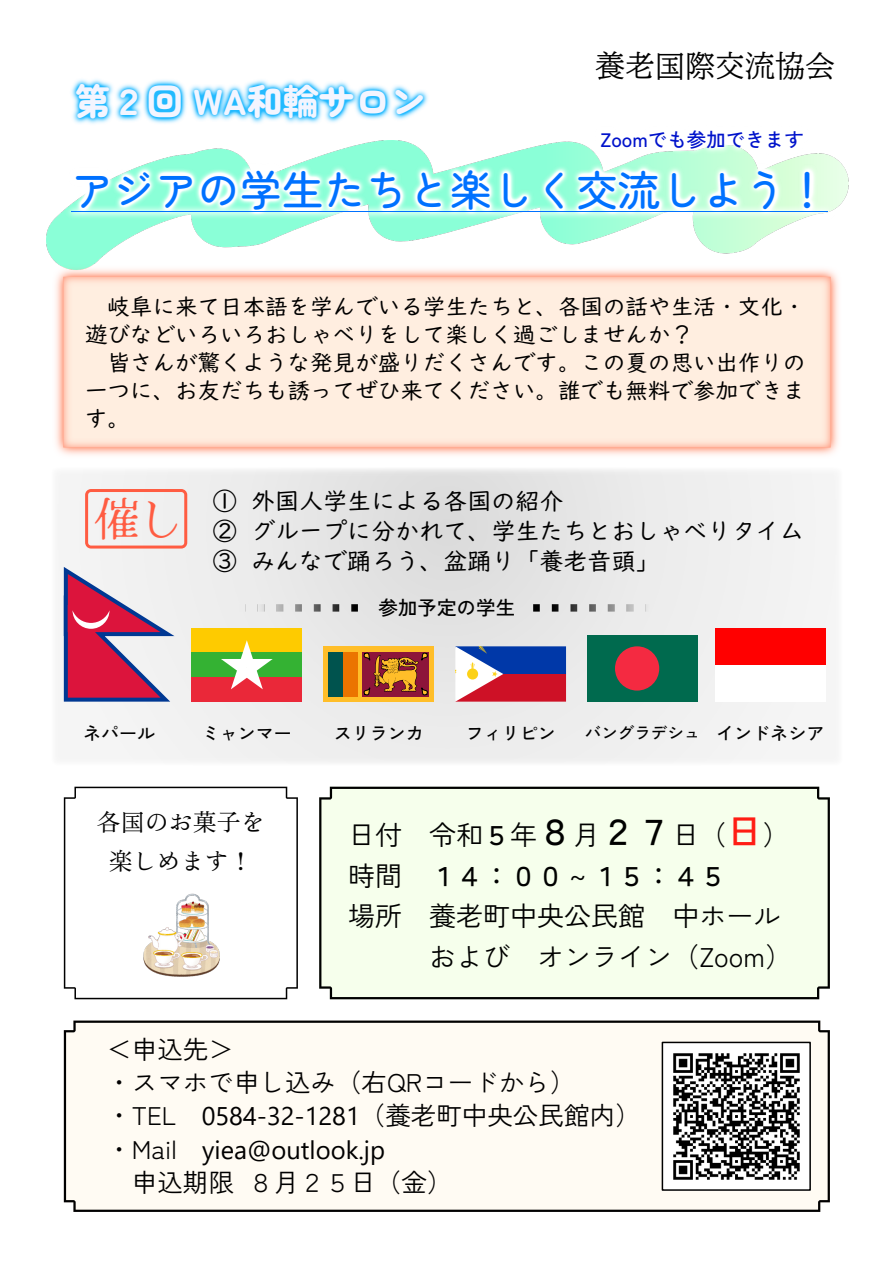
<style>
.page{position:relative;width:894px;height:1263px;background:#fff}
.page>*{position:absolute;margin:0;border:0;box-sizing:border-box;transform-origin:0 0}
.t1{font:45px "Hina Mincho";color:#ff5c42}
.t2{font:500 42px "Zen Maru Gothic";color:#0071ff}
.t3{font:900 36px "Zen Maru Gothic";color:#f3f5ff}
.t4{font:30px "BIZ UD Mincho Medium";color:#000}
.t5{font:27px "Zen Kaku Gothic New";color:#000}
.t6{font:500 27px "Zen Kaku Gothic New";color:#000}
.t7{font:25.5px/33.2px "Zen Kaku Gothic New";color:#000}
.t8{font:25.5px "Yu Gothic UI";color:#000}
.t9{font:24px/30px "UD Digi Kyokasho NP R";color:#000}
.t10{font:24px/39.6px "Zen Old Mincho";color:#000;text-align:center}
.t11{font:22.5px/28.2px "UD Digi Kyokasho NP R";color:#000}
.t12{font:500 19.5px "Zen Kaku Gothic New";color:#0013cb}
.t13{font:500 19.5px "Zen Kaku Gothic New";color:#000}
.t14{font:500 18px "Zen Kaku Gothic New";color:#000}
.t15{font:500 16.5px "Zen Kaku Gothic New";color:#000}
.s1{font-size:18px}
.s2{font-weight:500}
.s3{font-weight:500;font-size:36px}
.s4{font-weight:500;font-size:36px;color:#ff1d14}
.s5{font-weight:400}
.s6{font-family:"Malgun Gothic";font-weight:400}
.s7{font-family:"Yu Gothic UI"}
.s8{font-family:"Zen Kaku Gothic New"}
</style>
<div class="page">
<img style="left:58px;top:469px;width:778px;height:294px">
<svg style="left:85px;top:489px;width:102px;height:60px"></svg>
<img style="left:46px;top:140px;width:801px;height:315px">
<div style="left:64px;top:1020px;width:765px;height:192px;background:#fffbf3"></div>
<div style="left:319px;top:787px;width:510px;height:212px;background:#f6ffec"></div>
<img style="left:71px;top:79px;width:357px;height:45px">
<img style="left:66px;top:163px;width:767px;height:57px">
<hr style="left:71px;top:211px;width:756px;height:1px;background:#0071ff">
<div style="left:323px;top:646px;width:111px;height:56px;background:#ffbe29"></div>
<div style="left:328px;top:651px;width:29px;height:45px;background:#eb7400"></div>
<div style="left:328px;top:651px;width:15px;height:45px;background:#00534e"></div>
<div style="left:362px;top:651px;width:67px;height:45px;background:#8d153a"></div>
<svg style="left:363px;top:651px;width:65px;height:46px"></svg>
<div style="left:714px;top:628px;width:111px;height:74px;background:#fff"></div>
<div style="left:714px;top:628px;width:111px;height:37px;background:#f00"></div>
<svg style="left:64px;top:567px;width:110px;height:135px"></svg>
<svg style="left:455px;top:646px;width:111px;height:56px"></svg>
<div style="left:587px;top:635px;width:110px;height:67px;background:#006a4e"></div>
<div style="left:614px;top:646px;width:45px;height:45px;background:#f42a41;border-radius:50%"></div>
<div style="left:191px;top:628px;width:111px;height:74px;background:#fecb00"></div>
<div style="left:191px;top:652px;width:111px;height:50px;background:#34b233"></div>
<div style="left:191px;top:677px;width:111px;height:25px;background:#ea2839"></div>
<svg style="left:221px;top:640px;width:51px;height:49px"></svg>
<svg style="left:64px;top:787px;width:234px;height:212px"></svg>
<img style="left:239px;top:605px;width:119px;height:6px">
<img style="left:533px;top:605px;width:118px;height:6px">
<img style="left:140px;top:893px;width:81px;height:85px">
<img style="left:593px;top:140px;width:216px;height:16px">
<img style="left:664px;top:1045px;width:143px;height:143px">
<div style="left:661px;top:1042px;width:149px;height:149px;border:2px solid #000"></div>
<h3 class="t3" style="left:75px;top:84px;width:353px">第２回 WA和輪サロン</h3>
<h3 class="t4" style="left:595px;top:50px;width:241px">養老国際交流協会</h3>
<p class="t12" style="left:600px;top:130px;width:205px">Zoomでも参加できます</p>
<h2 class="t2" style="left:71px;top:169px;width:757px">アジアの学生たちと楽しく交流しよう！</h2>
<p class="t11" style="left:85px;top:292px;width:721px;text-indent:22px">岐阜に来て日本語を学んでいる学生たちと、各国の話や生活・文化・遊びなどいろいろおしゃべりをして楽しく過ごしませんか？</p>
<p class="t11" style="left:85px;top:348px;width:721px;text-align:justify;text-indent:22px">皆さんが驚くような発見が盛りだくさんです。この夏の思い出作りの一つに、お友だちも誘ってぜひ来てください。誰でも無料で参加できます。</p>
<h1 class="t1" style="left:94px;top:496px;width:92px">催し</h1>
<p class="t9" style="left:213px;top:486px;width:592px">① 外国人学生による各国の紹介<br>② グループに分かれて、学生たちとおしゃべりタイム<br>③ みんなで踊ろう、盆踊り「養老音頭」</p>
<p class="t13" style="left:378px;top:598px;width:138px">参加予定の学生</p>
<p class="t14" style="left:83px;top:724px;width:74px">ネパール</p>
<p class="t14" style="left:202px;top:724px;width:91px">ミャンマー</p>
<p class="t14" style="left:333px;top:724px;width:92px">スリランカ</p>
<p class="t14" style="left:465px;top:724px;width:91px">フィリピン</p>
<p class="t15" style="left:584px;top:725px;width:241px">バングラデシュ <span class="s1">インドネシア</span></p>
<p class="t10" style="left:97px;top:802px;width:169px">各国のお菓子を楽しめます！</p>
<p class="t5" style="left:348px;top:821px;width:443px">日付 令和<span class="s2">５</span>年<span class="s3">８</span>月<span class="s3">２７</span>日（<span class="s4">日</span>）</p>
<p class="t6" style="left:348px;top:862px;width:380px"><span class="s5">時間</span> １４：００<span class="s6">～</span>１５：４５</p>
<p class="t5" style="left:348px;top:902px;width:434px">場所 養老町中央公民館 中ホール</p>
<p class="t5" style="left:429px;top:943px;width:364px">および オンライン（Zoom）</p>
<p class="t7" style="left:106px;top:1033px;width:535px">＜申込先＞<br>・スマホで申し込み（右QRコードから）・TEL <span class="s7">0584-32-1281</span>（養老町中央公民館内）</p>
<p class="t8" style="left:106px;top:1140px;width:280px"><span class="s8">・Mail</span> yiea@outlook.jp</p>
<p class="t7" style="left:132px;top:1165px;width:322px">申込期限 ８月２５日（金）</p>
</div>
